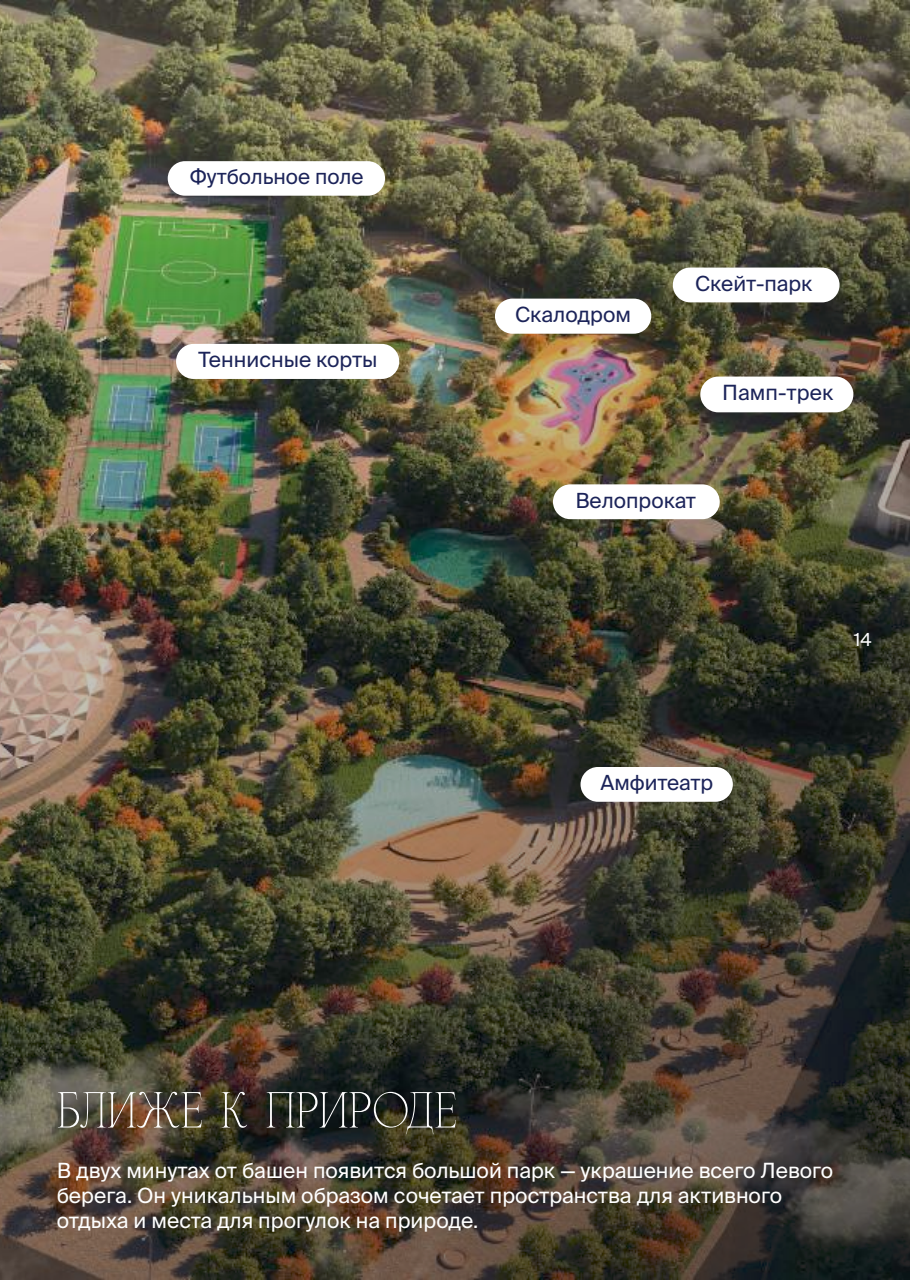
<style>
.page{position:relative;width:910px;height:1280px;background:#fff}
.page>*{position:absolute;margin:0;border:0;box-sizing:border-box;transform-origin:0 0}
.t1{font:52.5px "Masvol";color:#fff}
.t2{font:21px/25.2px "Suisse Intl";color:#fff}
.t3{font:21px "Suisse Intl";color:#1c2459}
.t4{font:20.85px "Suisse Intl";color:#1c2459}
.t5{font:20.7px "Suisse Intl";color:#1c2459}
.t6{font:18px "Suisse Intl";color:#fff}
</style>
<div class="page">
<img style="left:0;top:0;width:910px;height:1280px">
<div style="left:673px;top:268px;width:166px;height:34px;background:#fff;border-radius:17px"></div>
<div style="left:580px;top:767px;width:153px;height:35px;background:#fff;border-radius:17px"></div>
<div style="left:700px;top:377px;width:153px;height:35px;background:#fff;border-radius:18px"></div>
<div style="left:495px;top:299px;width:156px;height:35px;background:#fff;border-radius:18px"></div>
<div style="left:553px;top:484px;width:167px;height:35px;background:#fff;border-radius:17px"></div>
<div style="left:176px;top:344px;width:223px;height:35px;background:#fff;border-radius:18px"></div>
<div style="left:168px;top:161px;width:217px;height:35px;background:#fff;border-radius:17px"></div>
<p class="t5" style="left:190px;top:165px;width:175px">Футбольное поле</p>
<p class="t3" style="left:199px;top:348px;width:181px">Теннисные корты</p>
<p class="t3" style="left:515px;top:302px;width:117px">Скалодром</p>
<p class="t4" style="left:695px;top:271px;width:119px">Скейт-парк</p>
<p class="t3" style="left:722px;top:381px;width:113px">Памп-трек</p>
<p class="t4" style="left:575px;top:488px;width:122px">Велопрокат</p>
<p class="t6" style="left:854px;top:629px;width:20px">14</p>
<p class="t4" style="left:600px;top:771px;width:114px">Амфитеатр</p>
<h1 class="t1" style="left:57px;top:1085px;width:402px">БЛИЖЕ К ПРИРОДЕ</h1>
<p class="t2" style="left:57px;top:1158px;width:778px">В двух минутах от башен появится большой парк — украшение всего Левого берега. Он уникальным образом сочетает пространства для активного отдыха и места для прогулок на природе.</p>
</div>
